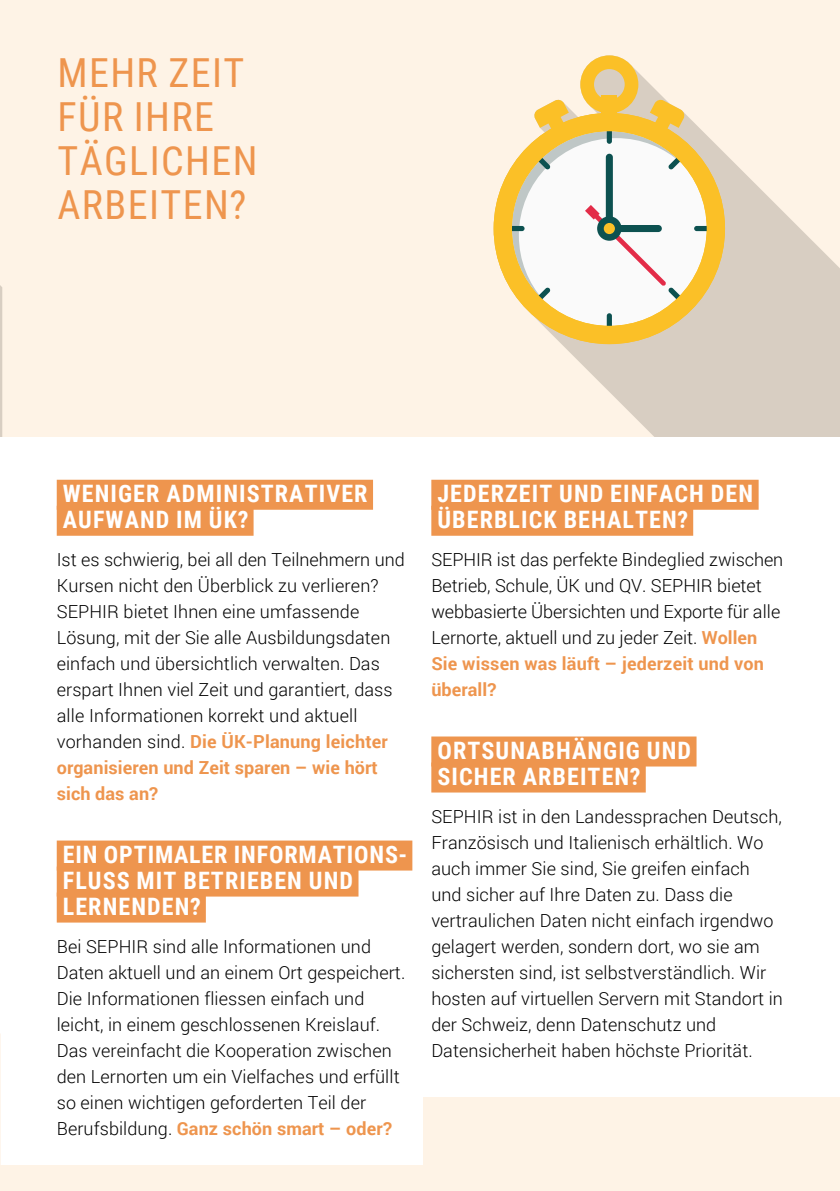
<style>
.page{position:relative;width:840px;height:1191px;background:#fff}
.page>*{position:absolute;margin:0;border:0;box-sizing:border-box;transform-origin:0 0}
.t1{font:40px/44px "Roboto Condensed";letter-spacing:.035em;color:#ee954e}
.t2{font:700 24px/26px "Roboto Condensed";letter-spacing:.045em;color:#fff}
.t3{font:300 18px/26px "Roboto";letter-spacing:.005em;color:#000}
.s1{font-weight:700;color:#ee954e}
</style>
<div class="page">
<div style="left:0;top:0;width:839px;height:436px;background:#fef3e6"></div>
<div style="left:57px;top:480px;width:316px;height:30px;background:#ee954e"></div>
<div style="left:57px;top:506px;width:196px;height:30px;background:#ee954e"></div>
<div style="left:57px;top:840px;width:355px;height:30px;background:#ee954e"></div>
<div style="left:57px;top:866px;width:301px;height:30px;background:#ee954e"></div>
<div style="left:57px;top:892px;width:149px;height:30px;background:#ee954e"></div>
<svg style="left:0;top:285px;width:2px;height:151px"></svg>
<svg style="left:562px;top:153px;width:277px;height:283px;fill:#d8cec2"></svg>
<svg style="left:493px;top:113px;width:231px;height:231px"></svg>
<svg style="left:511px;top:55px;width:173px;height:246px"></svg>
<div style="left:0;top:1165px;width:839px;height:26px;background:#fef3e6"></div>
<div style="left:423px;top:1097px;width:416px;height:94px;background:#fef3e6"></div>
<div style="left:431px;top:480px;width:327px;height:30px;background:#ee954e"></div>
<div style="left:431px;top:506px;width:261px;height:30px;background:#ee954e"></div>
<div style="left:431px;top:736px;width:265px;height:30px;background:#ee954e"></div>
<div style="left:431px;top:762px;width:214px;height:30px;background:#ee954e"></div>
<h1 class="t1" style="left:57px;top:49px;width:201px">MEHR ZEIT<br>FÜR IHRE<br>TÄGLICHEN<br>ARBEITEN?</h1>
<h2 class="t2" style="left:63px;top:480px;width:306px">WENIGER ADMINISTRATIVER<br>AUFWAND IM ÜK?</h2>
<p class="t3" style="left:57px;top:546px;width:349px">Ist es schwierig, bei all den Teilnehmern und Kursen nicht den Überblick zu verlieren?<br>SEPHIR bietet Ihnen eine umfassende Lösung, mit der Sie alle Ausbildungsdaten einfach und übersichtlich verwalten. Das erspart Ihnen viel Zeit und garantiert, dass alle Informationen korrekt und aktuell vorhanden sind. <span class="s1">Die ÜK-Planung leichter organisieren und Zeit sparen – wie hört sich das an?</span></p>
<h2 class="t2" style="left:63px;top:840px;width:345px">EIN OPTIMALER INFORMATIONS-<br>FLUSS MIT BETRIEBEN UND<br>LERNENDEN?</h2>
<p class="t3" style="left:57px;top:932px;width:350px">Bei SEPHIR sind alle Informationen und Daten aktuell und an einem Ort gespeichert.<br>Die Informationen fliessen einfach und leicht, in einem geschlossenen Kreislauf.<br>Das vereinfacht die Kooperation zwischen den Lernorten um ein Vielfaches und erfüllt so einen wichtigen geforderten Teil der Berufsbildung. <span class="s1">Ganz schön smart – oder?</span></p>
<h2 class="t2" style="left:437px;top:480px;width:317px">JEDERZEIT UND EINFACH DEN<br>ÜBERBLICK BEHALTEN?</h2>
<p class="t3" style="left:431px;top:546px;width:353px">SEPHIR ist das perfekte Bindeglied zwischen Betrieb, Schule, ÜK und QV. SEPHIR bietet webbasierte Übersichten und Exporte für alle Lernorte, aktuell und zu jeder Zeit. <span class="s1">Wollen Sie wissen was läuft – jederzeit und von überall?</span></p>
<h2 class="t2" style="left:437px;top:736px;width:255px">ORTSUNABHÄNGIG UND<br>SICHER ARBEITEN?</h2>
<p class="t3" style="left:431px;top:802px;width:353px">SEPHIR ist in den Landessprachen Deutsch, Französisch und Italienisch erhältlich. Wo auch immer Sie sind, Sie greifen einfach und sicher auf Ihre Daten zu. Dass die vertraulichen Daten nicht einfach irgendwo gelagert werden, sondern dort, wo sie am sichersten sind, ist selbstverständlich. Wir hosten auf virtuellen Servern mit Standort in der Schweiz, denn Datenschutz und Datensicherheit haben höchste Priorität.</p>
</div>
